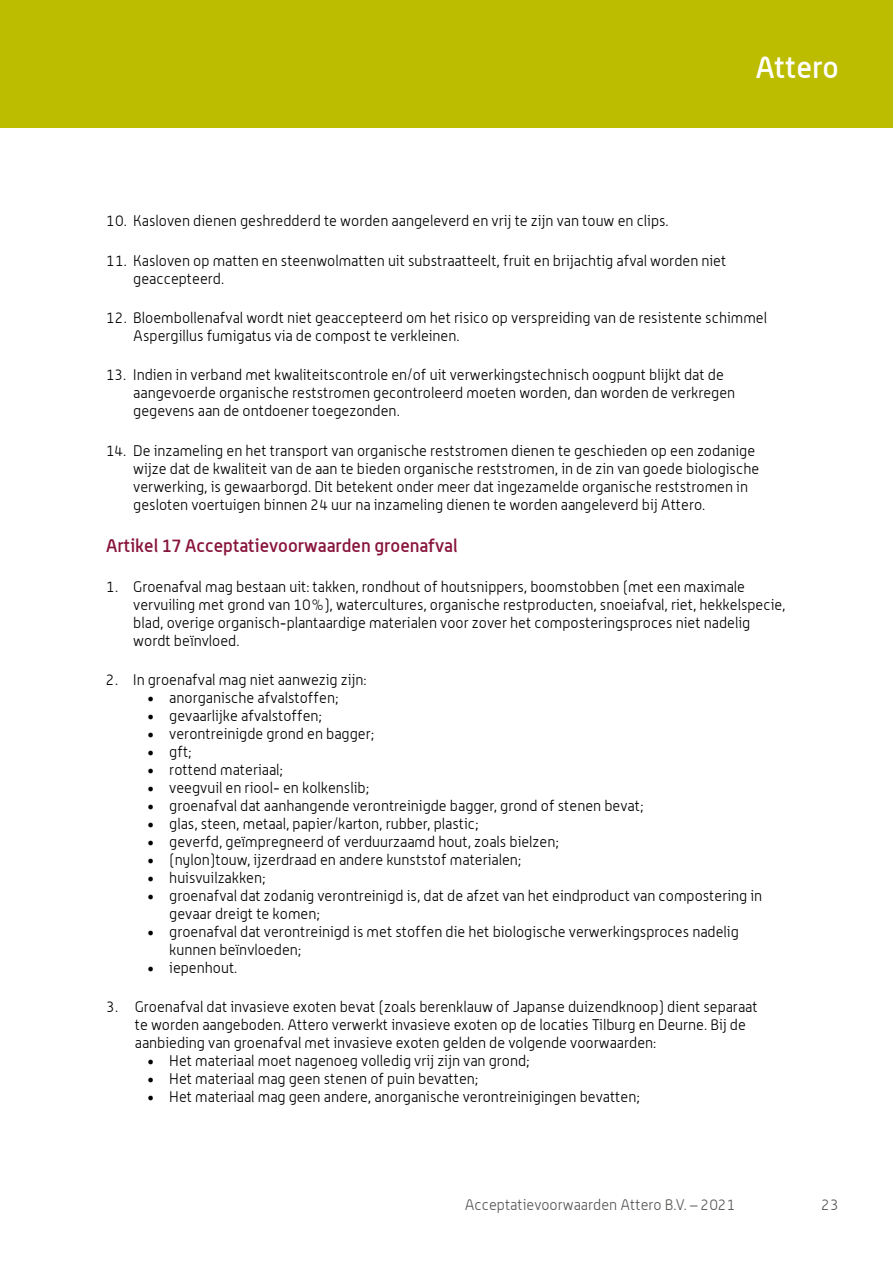
<style>
.page{position:relative;width:893px;height:1263px;background:#fff}
.page>*{position:absolute;margin:0;border:0;box-sizing:border-box;transform-origin:0 0}
.t1{font:500 30px "Alwyn";color:#fff}
.t2{font:500 18px "Alwyn";color:#88143c}
.t3{font:300 15px/18px "Alwyn";color:#000}
.t4{font:300 15px "Alwyn";color:#575756}
</style>
<div class="page">
<div style="left:0;top:0;width:893px;height:128px;background:#bcbc00"></div>
<h1 class="t1" style="left:756px;top:49px;width:85px">Attero</h1>
<p class="t3" style="left:106px;top:212px;width:564px">10. Kasloven dienen geshredderd te worden aangeleverd en vrij te zijn van touw en clips.</p>
<p class="t3" style="left:133px;top:251px;width:595px;text-indent:-27px">11. Kasloven op matten en steenwolmatten uit substraatteelt, fruit en brijachtig afval worden niet geaccepteerd.</p>
<p class="t3" style="left:133px;top:309px;width:635px;text-indent:-27px">12. Bloembollenafval wordt niet geaccepteerd om het risico op verspreiding van de resistente schimmel<br>Aspergillus fumigatus via de compost te verkleinen.</p>
<p class="t3" style="left:133px;top:366px;width:603px;text-indent:-27px">13. Indien in verband met kwaliteitscontrole en/of uit verwerkingstechnisch oogpunt blijkt dat de aangevoerde organische reststromen gecontroleerd moeten worden, dan worden de verkregen gegevens aan de ontdoener toegezonden.</p>
<p class="t3" style="left:133px;top:441px;width:627px;text-indent:-27px">14. De inzameling en het transport van organische reststromen dienen te geschieden op een zodanige wijze dat de kwaliteit van de aan te bieden organische reststromen, in de zin van goede biologische verwerking, is gewaarborgd. Dit betekent onder meer dat ingezamelde organische reststromen in gesloten voertuigen binnen 24 uur na inzameling dienen te worden aangeleverd bij Attero.</p>
<p class="t2" style="left:106px;top:535px;width:353px">Artikel 17 Acceptatievoorwaarden groenafval</p>
<p class="t3" style="left:133px;top:577px;width:654px;text-indent:-27px">1. Groenafval mag bestaan uit: takken, rondhout of houtsnippers, boomstobben (met een maximale vervuiling met grond van 10%), watercultures, organische restproducten, snoeiafval, riet, hekkelspecie, blad, overige organisch-plantaardige materialen voor zover het composteringsproces niet nadelig wordt beïnvloed.</p>
<p class="t3" style="left:106px;top:670px;width:262px">2. In groenafval mag niet aanwezig zijn:</p>
<p class="t3" style="left:147px;top:688px;width:193px">• anorganische afvalstoffen;</p>
<p class="t3" style="left:147px;top:706px;width:177px">• gevaarlijke afvalstoffen;</p>
<p class="t3" style="left:147px;top:724px;width:229px">• verontreinigde grond en bagger;</p>
<p class="t3" style="left:147px;top:742px;width:46px">• gft;</p>
<p class="t3" style="left:147px;top:760px;width:138px">• rottend materiaal;</p>
<p class="t3" style="left:147px;top:778px;width:224px">• veegvuil en riool- en kolkenslib;</p>
<p class="t3" style="left:147px;top:796px;width:498px">• groenafval dat aanhangende verontreinigde bagger, grond of stenen bevat;</p>
<p class="t3" style="left:147px;top:814px;width:333px">• glas, steen, metaal, papier/karton, rubber, plastic;</p>
<p class="t3" style="left:147px;top:832px;width:414px">• geverfd, geïmpregneerd of verduurzaamd hout, zoals bielzen;</p>
<p class="t3" style="left:147px;top:850px;width:376px">• (nylon)touw, ijzerdraad en andere kunststof materialen;</p>
<p class="t3" style="left:147px;top:868px;width:120px">• huisvuilzakken;</p>
<p class="t3" style="left:169px;top:886px;width:594px;text-indent:-22px">• groenafval dat zodanig verontreinigd is, dat de afzet van het eindproduct van compostering in gevaar dreigt te komen;</p>
<p class="t3" style="left:169px;top:922px;width:571px;text-indent:-22px">• groenafval dat verontreinigd is met stoffen die het biologische verwerkingsproces nadelig kunnen beïnvloeden;</p>
<p class="t3" style="left:147px;top:958px;width:92px">• iepenhout.</p>
<p class="t3" style="left:135px;top:998px;width:624px;text-indent:-28px">3. Groenafval dat invasieve exoten bevat (zoals berenklauw of Japanse duizendknoop) dient separaat te worden aangeboden. Attero verwerkt invasieve exoten op de locaties Tilburg en Deurne. Bij de aanbieding van groenafval met invasieve exoten gelden de volgende voorwaarden:</p>
<p class="t3" style="left:147px;top:1052px;width:384px">• Het materiaal moet nagenoeg volledig vrij zijn van grond;</p>
<p class="t3" style="left:147px;top:1070px;width:333px">• Het materiaal mag geen stenen of puin bevatten;</p>
<p class="t3" style="left:147px;top:1088px;width:495px">• Het materiaal mag geen andere, anorganische verontreinigingen bevatten;</p>
<p class="t4" style="left:465px;top:1196px;width:272px">Acceptatievoorwaarden Attero B.V. – 2021</p>
<p class="t4" style="left:822px;top:1196px;width:19px">23</p>
</div>
